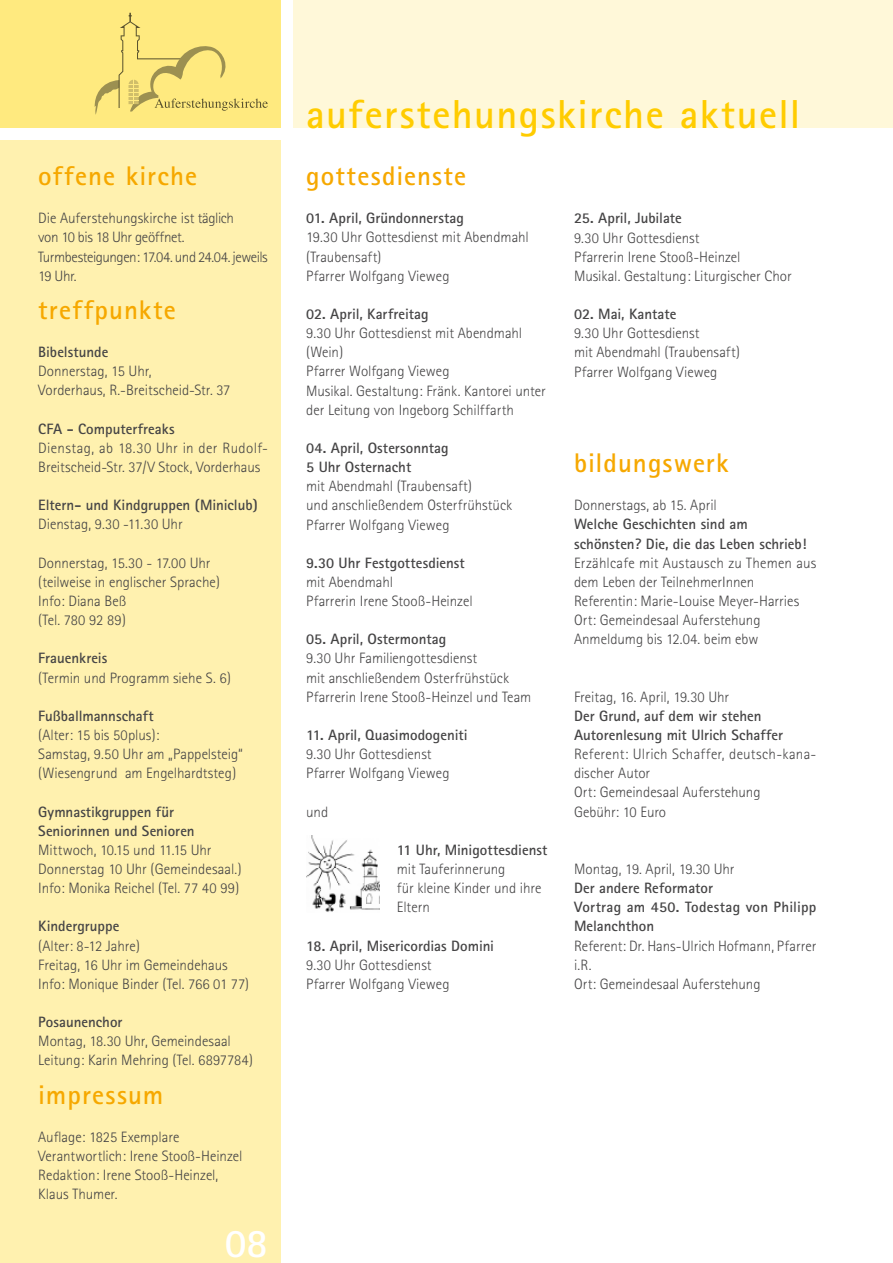
<style>
.page{position:relative;width:893px;height:1263px;background:#fff}
.page>*{position:absolute;margin:0;border:0;box-sizing:border-box;transform-origin:0 0}
.t1{font:700 40.5px "Rotis Sans Serif";letter-spacing:.035em;color:#fc0}
.t2{font:700 40.5px "Rotis Sans Serif";color:#fff}
.t3{font:700 27px "Rotis Sans Serif";letter-spacing:.04em;color:#f6a800}
.t4{font:300 15px/19.2px "Rotis Sans Serif";color:#454445}
.t5{font:700 15px/19.2px "Rotis Sans Serif";color:#454445}
.t6{font:300 15px/19.2px "Rotis Sans Serif";letter-spacing:-.025em;color:#454445}
</style>
<div class="page">
<div style="left:293px;top:0;width:600px;height:128px;background:#fff8d9"></div>
<div style="left:0;top:0;width:281px;height:128px;background:#ffea7f"></div>
<div style="left:0;top:140px;width:281px;height:1123px;background:#fff1af"></div>
<svg style="left:94px;top:13px;width:174px;height:102px"></svg>
<img style="left:306px;top:836px;width:74px;height:76px">
<h2 class="t3" style="left:38px;top:159px;width:160px">offene kirche</h2>
<p class="t6" style="left:38px;top:209px;width:231px">Die Auferstehungskirche ist täglich<br>von 10 bis 18 Uhr geöffnet.<br>Turmbesteigungen: 17.04. und 24.04. jeweils<br>19 Uhr.</p>
<h2 class="t3" style="left:38px;top:293px;width:139px">treffpunkte</h2>
<p class="t5" style="left:38px;top:342px;width:72px">Bibelstunde</p>
<p class="t4" style="left:38px;top:362px;width:194px">Donnerstag, 15 Uhr,<br>Vorderhaus, R.-Breitscheid-Str. 37</p>
<p class="t5" style="left:38px;top:419px;width:138px">CFA - Computerfreaks</p>
<p class="t4" style="left:38px;top:438px;width:231px">Dienstag, ab 18.30 Uhr in der Rudolf-<br>Breitscheid-Str. 37/V Stock, Vorderhaus</p>
<p class="t5" style="left:38px;top:495px;width:221px">Eltern- und Kindgruppen (Miniclub)</p>
<p class="t4" style="left:38px;top:515px;width:146px">Dienstag, 9.30 -11.30 Uhr</p>
<p class="t4" style="left:38px;top:553px;width:183px">Donnerstag, 15.30 - 17.00 Uhr (teilweise in englischer Sprache)<br>Info: Diana Beß<br>(Tel. 780 92 89)</p>
<p class="t5" style="left:38px;top:648px;width:71px">Frauenkreis</p>
<p class="t4" style="left:38px;top:668px;width:194px">(Termin und Programm siehe S. 6)</p>
<p class="t5" style="left:38px;top:706px;width:117px">Fußballmannschaft</p>
<p class="t4" style="left:38px;top:725px;width:206px">(Alter: 15 bis 50plus):<br>Samstag, 9.50 Uhr am „Pappelsteig“ (Wiesengrund am Engelhardtsteg)</p>
<p class="t5" style="left:38px;top:801px;width:158px">Gymnastikgruppen für<br>Seniorinnen und Senioren</p>
<p class="t4" style="left:38px;top:840px;width:205px">Mittwoch, 10.15 und 11.15 Uhr<br>Donnerstag 10 Uhr (Gemeindesaal.)<br>Info: Monika Reichel (Tel. 77 40 99)</p>
<p class="t5" style="left:38px;top:916px;width:83px">Kindergruppe</p>
<p class="t4" style="left:38px;top:936px;width:212px">(Alter: 8-12 Jahre)<br>Freitag, 16 Uhr im Gemeindehaus<br>Info: Monique Binder (Tel. 766 01 77)</p>
<p class="t5" style="left:38px;top:1012px;width:86px">Posaunenchor</p>
<p class="t4" style="left:38px;top:1031px;width:216px">Montag, 18.30 Uhr, Gemeindesaal<br>Leitung: Karin Mehring (Tel. 6897784)</p>
<h2 class="t3" style="left:38px;top:1077px;width:127px">impressum</h2>
<p class="t4" style="left:38px;top:1127px;width:206px">Auflage: 1825 Exemplare<br>Verantwortlich: Irene Stooß-Heinzel<br>Redaktion: Irene Stooß-Heinzel,<br>Klaus Thumer.</p>
<h1 class="t2" style="left:225px;top:1217px;width:45px">08</h1>
<h1 class="t1" style="left:306px;top:88px;width:496px">auferstehungskirche aktuell</h1>
<h2 class="t3" style="left:306px;top:159px;width:162px">gottesdienste</h2>
<p class="t5" style="left:306px;top:208px;width:159px">01. April, Gründonnerstag</p>
<p class="t4" style="left:306px;top:228px;width:224px">19.30 Uhr Gottesdienst mit Abendmahl (Traubensaft)<br>Pfarrer Wolfgang Vieweg</p>
<p class="t5" style="left:306px;top:304px;width:124px">02. April, Karfreitag</p>
<p class="t4" style="left:306px;top:323px;width:241px">9.30 Uhr Gottesdienst mit Abendmahl (Wein)<br>Pfarrer Wolfgang Vieweg<br>Musikal. Gestaltung: Fränk. Kantorei unter der Leitung von Ingeborg Schilffarth</p>
<p class="t5" style="left:306px;top:438px;width:144px">04. April, Ostersonntag<br>5 Uhr Osternacht</p>
<p class="t4" style="left:306px;top:477px;width:208px">mit Abendmahl (Traubensaft)<br>und anschließendem Osterfrühstück<br>Pfarrer Wolfgang Vieweg</p>
<p class="t5" style="left:306px;top:553px;width:160px">9.30 Uhr Festgottesdienst</p>
<p class="t4" style="left:306px;top:572px;width:168px">mit Abendmahl<br>Pfarrerin Irene Stooß-Heinzel</p>
<p class="t5" style="left:306px;top:629px;width:142px">05. April, Ostermontag</p>
<p class="t4" style="left:306px;top:649px;width:227px">9.30 Uhr Familiengottesdienst<br>mit anschließendem Osterfrühstück<br>Pfarrerin Irene Stooß-Heinzel und Team</p>
<p class="t5" style="left:306px;top:725px;width:163px">11. April, Quasimodogeniti</p>
<p class="t4" style="left:306px;top:744px;width:145px">9.30 Uhr Gottesdienst<br>Pfarrer Wolfgang Vieweg</p>
<p class="t4" style="left:306px;top:802px;width:24px">und</p>
<p class="t5" style="left:397px;top:840px;width:152px">11 Uhr, Minigottesdienst</p>
<p class="t4" style="left:397px;top:859px;width:146px">mit Tauferinnerung<br>für kleine Kinder und ihre<br>Eltern</p>
<p class="t5" style="left:306px;top:935px;width:190px">18. April, Misericordias Domini</p>
<p class="t4" style="left:306px;top:955px;width:145px">9.30 Uhr Gottesdienst<br>Pfarrer Wolfgang Vieweg</p>
<p class="t5" style="left:574px;top:208px;width:109px">25. April, Jubilate</p>
<p class="t4" style="left:574px;top:228px;width:219px">9.30 Uhr Gottesdienst<br>Pfarrerin Irene Stooß-Heinzel<br>Musikal. Gestaltung: Liturgischer Chor</p>
<p class="t5" style="left:574px;top:304px;width:104px">02. Mai, Kantate</p>
<p class="t4" style="left:574px;top:324px;width:167px">9.30 Uhr Gottesdienst<br>mit Abendmahl (Traubensaft)<br>Pfarrer Wolfgang Vieweg</p>
<h2 class="t3" style="left:574px;top:446px;width:156px">bildungswerk</h2>
<p class="t4" style="left:574px;top:496px;width:144px">Donnerstags, ab 15. April</p>
<p class="t5" style="left:574px;top:514px;width:234px">Welche Geschichten sind am schönsten? Die, die das Leben schrieb!</p>
<p class="t4" style="left:574px;top:553px;width:244px">Erzählcafe mit Austausch zu Themen aus dem Leben der TeilnehmerInnen Referentin: Marie-Louise Meyer-Harries Ort: Gemeindesaal Auferstehung Anmeldumg bis 12.04. beim ebw</p>
<p class="t4" style="left:574px;top:687px;width:157px">Freitag, 16. April, 19.30 Uhr</p>
<p class="t5" style="left:574px;top:706px;width:211px">Der Grund, auf dem wir stehen<br>Autorenlesung mit Ulrich Schaffer</p>
<p class="t4" style="left:574px;top:744px;width:244px">Referent: Ulrich Schaffer, deutsch-kana&shy;discher Autor<br>Ort: Gemeindesaal Auferstehung<br>Gebühr: 10 Euro</p>
<p class="t4" style="left:574px;top:859px;width:162px">Montag, 19. April, 19.30 Uhr</p>
<p class="t5" style="left:574px;top:878px;width:244px">Der andere Reformator<br>Vortrag am 450. Todestag von Philipp<br>Melanchthon</p>
<p class="t4" style="left:574px;top:936px;width:244px">Referent: Dr. Hans-Ulrich Hofmann, Pfarrer i.R.<br>Ort: Gemeindesaal Auferstehung</p>
</div>
